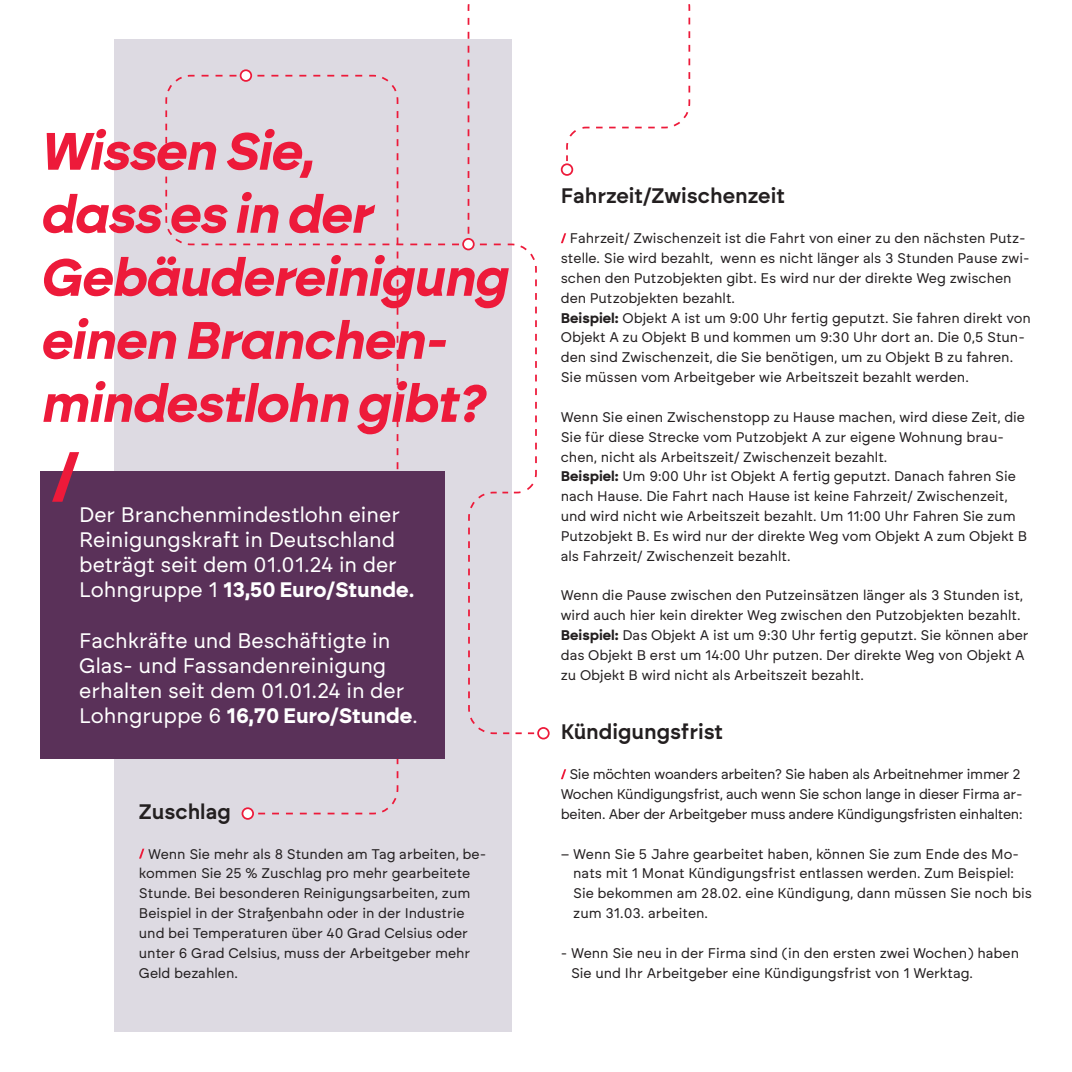
<style>
.page{position:relative;width:1072px;height:1072px;background:#fff}
.page>*{position:absolute;margin:0;border:0;box-sizing:border-box;transform-origin:0 0}
.t1{font:italic 700 52.5px/63px "Brockmann";letter-spacing:-.02em;color:#ed1a3a}
.t2{font:21px/25.2px "Brockmann";color:#fff}
.t3{font:600 21px "Brockmann";color:#231f20}
.t4{font:14px/19.8px "Brockmann";color:#231f20}
.t5{font:14px/19.8px "Brockmann";letter-spacing:-.02em;color:#231f20;text-align:center}
.s1{font-weight:700}
.s2{font-weight:600}
</style>
<div class="page">
<div style="left:114px;top:40px;width:397px;height:992px;background:#dddae2"></div>
<div style="left:40px;top:471px;width:404px;height:288px;background:#5a3159"></div>
<svg style="left:52px;top:452px;width:27px;height:50px"></svg>
<svg style="left:198px;top:39px;width:339px;height:739px"></svg>
<svg style="left:467px;top:4px;width:224px;height:242px"></svg>
<div style="left:242px;top:808px;width:11px;height:11px;background:#fff;border-radius:50%"></div>
<div style="left:241px;top:807px;width:13px;height:12px;border:2px solid #ed1a3a;border-radius:50%"></div>
<div style="left:537px;top:727px;width:12px;height:12px;border:2px solid #ed1a3a;border-radius:50%"></div>
<div style="left:561px;top:164px;width:11px;height:11px;background:#fff;border-radius:50%"></div>
<div style="left:561px;top:163px;width:12px;height:13px;border:2px solid #ed1a3a;border-radius:50%"></div>
<div style="left:463px;top:239px;width:11px;height:10px;background:#fff;border-radius:50%"></div>
<div style="left:462px;top:238px;width:12px;height:12px;border:2px solid #ed1a3a;border-radius:50%"></div>
<div style="left:240px;top:70px;width:11px;height:11px;background:#fff;border-radius:50%"></div>
<div style="left:240px;top:69px;width:12px;height:13px;border:2px solid #ed1a3a;border-radius:50%"></div>
<svg style="left:139px;top:848px;width:5px;height:10px"></svg>
<svg style="left:561px;top:233px;width:5px;height:10px"></svg>
<svg style="left:561px;top:769px;width:5px;height:10px"></svg>
<h1 class="t1" style="left:40px;top:119px;width:469px">Wissen Sie,<br>dass es in der<br>Gebäudereinigung einen Branchen&shy;mindestlohn gibt?</h1>
<h2 class="t2" style="left:79px;top:501px;width:337px">Der Branchenmindestlohn einer<br>Reinigungskraft in Deutschland beträgt seit dem 01.01.24 in der<br>Lohngruppe 1 <span class="s1">13,50 Euro/Stunde</span><span class="s2">.</span></h2>
<h2 class="t2" style="left:79px;top:627px;width:340px">Fachkräfte und Beschäftigte in<br>Glas- und Fassandenreinigung erhalten seit dem 01.01.24 in der<br>Lohngruppe 6 <span class="s1">16,70 Euro/Stunde</span>.</h2>
<h2 class="t3" style="left:139px;top:798px;width:93px">Zuschlag</h2>
<p class="t4" style="left:139px;top:843px;width:349px;text-indent:9px">Wenn Sie mehr als 8 Stunden am Tag arbeiten, be&shy;kommen Sie 25 % Zuschlag pro mehr gearbeitete Stunde. Bei besonderen Reinigungsarbeiten, zum Beispiel in der Straßenbahn oder in der Industrie und bei Temperaturen über 40 Grad Celsius oder unter 6 Grad Celsius, muss der Arbeitgeber mehr Geld bezahlen.</p>
<h2 class="t3" style="left:561px;top:183px;width:226px">Fahrzeit/Zwischenzeit</h2>
<p class="t4" style="left:561px;top:228px;width:471px;text-indent:9px">Fahrzeit/ Zwischenzeit ist die Fahrt von einer zu den nächsten Putz&shy;stelle. Sie wird bezahlt, wenn es nicht länger als 3 Stunden Pause zwi&shy;schen den Putzobjekten gibt. Es wird nur der direkte Weg zwischen den Putzobjekten bezahlt.<br><span class="s1">Beispiel:</span> Objekt A ist um 9:00 Uhr fertig geputzt. Sie fahren direkt von Objekt A zu Objekt B und kommen um 9:30 Uhr dort an. Die 0,5 Stun&shy;den sind Zwischenzeit, die Sie benötigen, um zu Objekt B zu fahren.<br>Sie müssen vom Arbeitgeber wie Arbeitszeit bezahlt werden.</p>
<p class="t4" style="left:561px;top:407px;width:468px">Wenn Sie einen Zwischenstopp zu Hause machen, wird diese Zeit, die Sie für diese Strecke vom Putzobjekt A zur eigene Wohnung brau&shy;chen, nicht als Arbeitszeit/ Zwischenzeit bezahlt.<br><span class="s1">Beispiel:</span> Um 9:00 Uhr ist Objekt A fertig geputzt. Danach fahren Sie nach Hause. Die Fahrt nach Hause ist keine Fahrzeit/ Zwischenzeit, und wird nicht wie Arbeitszeit bezahlt. Um 11:00 Uhr Fahren Sie zum Putzobjekt B. Es wird nur der direkte Weg vom Objekt A zum Objekt B als Fahrzeit/ Zwischenzeit bezahlt.</p>
<p class="t4" style="left:561px;top:585px;width:469px">Wenn die Pause zwischen den Putzeinsätzen länger als 3 Stunden ist, wird auch hier kein direkter Weg zwischen den Putzobjekten bezahlt.<br><span class="s1">Beispiel:</span> Das Objekt A ist um 9:30 Uhr fertig geputzt. Sie können aber das Objekt B erst um 14:00 Uhr putzen. Der direkte Weg von Objekt A zu Objekt B wird nicht als Arbeitszeit bezahlt.</p>
<h2 class="t3" style="left:561px;top:719px;width:164px">Kündigungsfrist</h2>
<p class="t5" style="left:561px;top:764px;width:463px">Sie möchten woanders arbeiten? Sie haben als Arbeitnehmer immer 2<br>Wochen Kündigungsfrist, auch wenn Sie schon lange in dieser Firma ar&shy;beiten. Aber der Arbeitgeber muss andere Kündigungsfristen einhalten:</p>
<p class="t4" style="left:573px;top:843px;width:460px;text-indent:-12px">– Wenn Sie 5 Jahre gearbeitet haben, können Sie zum Ende des Mo&shy;nats mit 1 Monat Kündigungsfrist entlassen werden. Zum Beispiel:<br>Sie bekommen am 28.02. eine Kündigung, dann müssen Sie noch bis zum 31.03. arbeiten.</p>
<p class="t4" style="left:571px;top:942px;width:449px;text-indent:-10px">- Wenn Sie neu in der Firma sind (in den ersten zwei Wochen) haben<br>Sie und Ihr Arbeitgeber eine Kündigungsfrist von 1 Werktag.</p>
</div>
